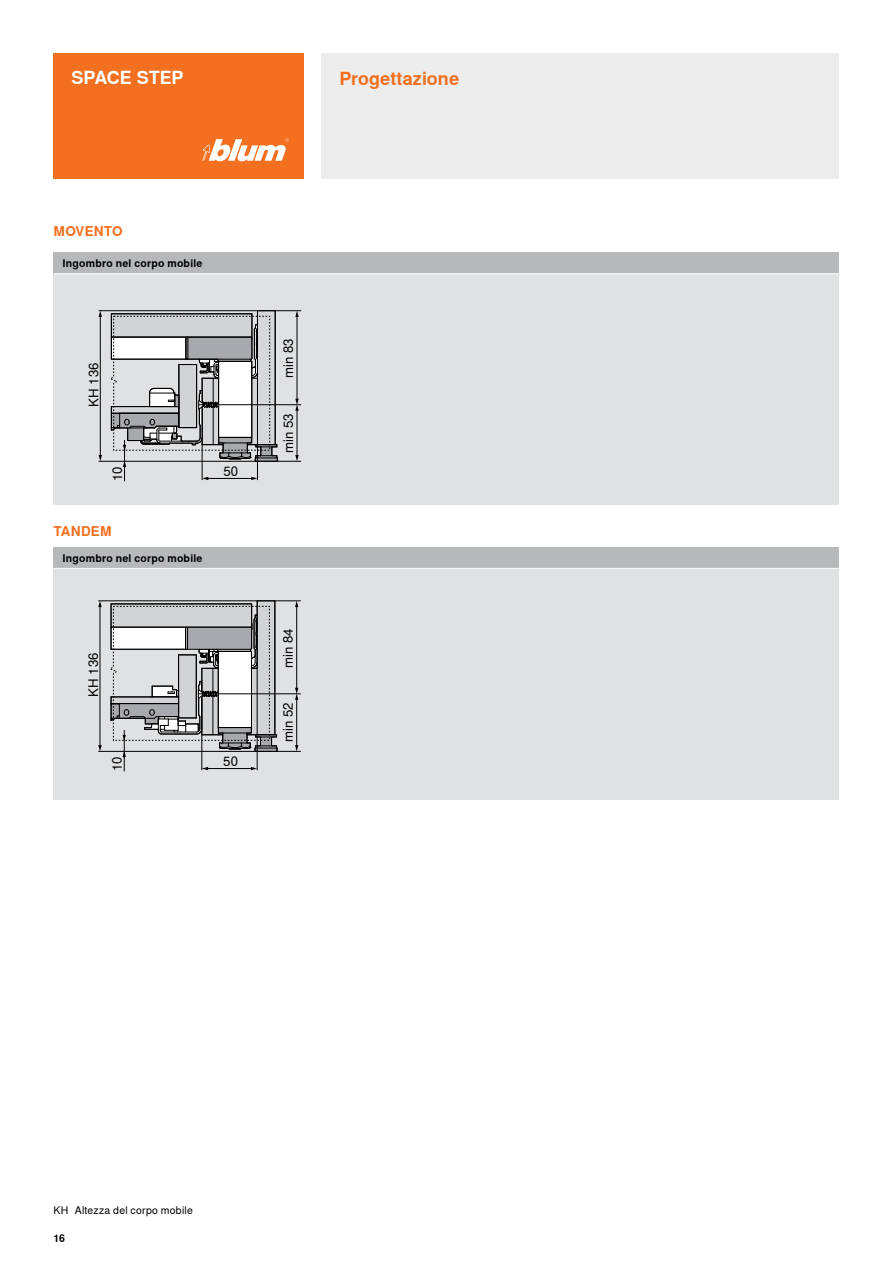
<style>
.page{position:relative;width:893px;height:1263px;background:#fff}
.page>*{position:absolute;margin:0;border:0;box-sizing:border-box;transform-origin:0 0}
.t1{font:700 18px "Nimbus Sans Global";letter-spacing:.005em;color:#f37021}
.t2{font:700 18px "Nimbus Sans Global";letter-spacing:-.005em;color:#fff}
.t3{font:700 13.5px "Nimbus Sans Global";letter-spacing:.01em;color:#f37021}
.t4{font:13.2px "Nimbus Sans Global";color:#000}
.t5{font:700 10.5px "Nimbus Sans Global";letter-spacing:.02em;color:#000}
.t6{font:10.5px "Nimbus Sans Global";letter-spacing:.02em;color:#000}
</style>
<div class="page">
<div style="left:321px;top:54px;width:518px;height:125px;background:#ebebec"></div>
<div style="left:54px;top:54px;width:250px;height:125px;background:#f37021"></div>
<svg style="left:202px;top:138px;width:87px;height:23px"></svg>
<div style="left:54px;top:274px;width:785px;height:231px;background:#e0e1e2"></div>
<hr style="left:99px;top:310px;width:158px;height:1px;background:#000">
<hr style="left:99px;top:461px;width:156px;height:1px;background:#000">
<hr style="left:100px;top:316px;width:1px;height:140px;background:#000">
<svg style="left:99px;top:311px;width:3px;height:6px"></svg>
<svg style="left:99px;top:455px;width:3px;height:6px"></svg>
<svg style="left:109px;top:310px;width:192px;height:171px"></svg>
<div style="left:54px;top:568px;width:785px;height:232px;background:#e0e1e2"></div>
<hr style="left:98px;top:601px;width:159px;height:1px;background:#000">
<hr style="left:98px;top:751px;width:157px;height:1px;background:#000">
<hr style="left:100px;top:606px;width:1px;height:140px;background:#000">
<svg style="left:98px;top:601px;width:4px;height:6px"></svg>
<svg style="left:98px;top:745px;width:4px;height:6px"></svg>
<svg style="left:109px;top:601px;width:192px;height:170px"></svg>
<div style="left:54px;top:253px;width:785px;height:21px;background:#b6b8ba"></div>
<div style="left:54px;top:547px;width:785px;height:21px;background:#b6b8ba"></div>
<hr style="left:54px;top:273px;width:785px;height:1px;background:#fff">
<hr style="left:54px;top:568px;width:785px;height:1px;background:#fff">
<h1 class="t2" style="left:71px;top:67px;width:114px">SPACE STEP</h1>
<h1 class="t1" style="left:339px;top:68px;width:121px">Progettazione</h1>
<p class="t3" style="left:54px;top:224px;width:71px">MOVENTO</p>
<p class="t5" style="left:63px;top:257px;width:142px">Ingombro nel corpo mobile</p>
<p class="t4" style="left:86px;top:407px;width:46px;rotate:-90deg">KH 136</p>
<p class="t4" style="left:110px;top:481px;width:16px;rotate:-90deg">10</p>
<p class="t3" style="left:54px;top:523px;width:60px">TANDEM</p>
<p class="t5" style="left:63px;top:552px;width:142px">Ingombro nel corpo mobile</p>
<p class="t4" style="left:224px;top:463px;width:16px">50</p>
<p class="t4" style="left:86px;top:697px;width:46px;rotate:-90deg">KH 136</p>
<p class="t4" style="left:110px;top:771px;width:16px;rotate:-90deg">10</p>
<p class="t4" style="left:223px;top:753px;width:16px">50</p>
<p class="t4" style="left:281px;top:378px;width:41px;rotate:-90deg">min 83</p>
<p class="t4" style="left:281px;top:453px;width:41px;rotate:-90deg">min 53</p>
<p class="t4" style="left:280px;top:668px;width:41px;rotate:-90deg">min 84</p>
<p class="t4" style="left:280px;top:742px;width:41px;rotate:-90deg">min 52</p>
<p class="t6" style="left:54px;top:1204px;width:16px">KH</p>
<p class="t6" style="left:75px;top:1204px;width:120px">Altezza del corpo mobile</p>
<p class="t5" style="left:54px;top:1232px;width:13px">16</p>
</div>
